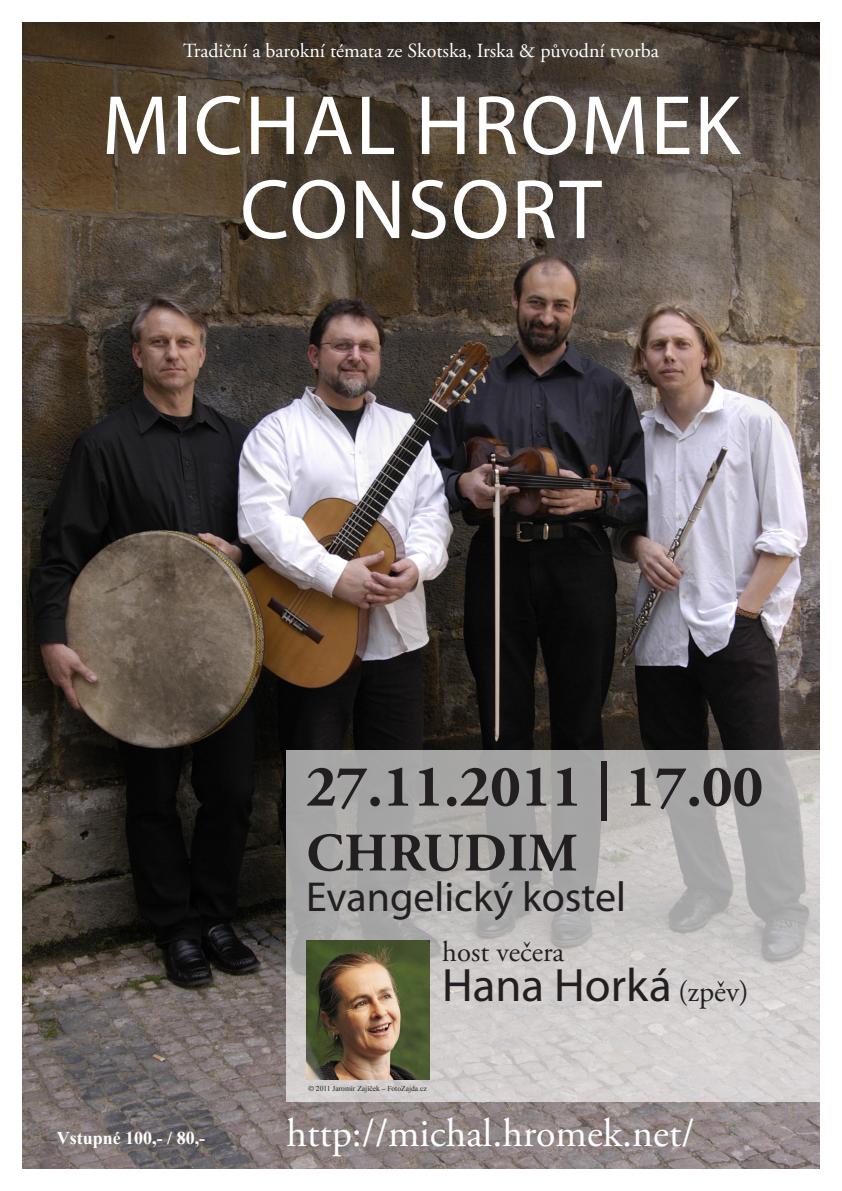
<style>
.page{position:relative;width:842px;height:1191px;background:#fff}
.page>*{position:absolute;margin:0;border:0;box-sizing:border-box;transform-origin:0 0}
.t1{font:85px/84px "Myriad Pro";letter-spacing:.02em;color:#fff;text-align:center}
.t2{font:700 59px "Adobe Garamond Pro";color:#231f20}
.t3{font:700 54px "Adobe Garamond Pro";letter-spacing:.015em;color:#231f20}
.t4{font:47px "Myriad Pro";color:#231f20}
.t5{font:42px "Myriad Pro";color:#231f20}
.t6{font:40px "Adobe Garamond Pro";color:#fff}
.t7{font:28.8px "Adobe Garamond Pro";color:#231f20}
.t8{font:20px "Adobe Garamond Pro";color:#fff}
.t9{font:700 18px "Times New Roman";color:#fff}
.t10{font:7.5px "Times New Roman";color:#231f20}
.s1{font-family:"Adobe Garamond Pro";font-size:30px}
.s2{font-family:"Adobe Garamond Pro"}
</style>
<div class="page">
<img style="left:23px;top:23px;width:796px;height:1145px">
<svg style="left:287px;top:749px;width:533px;height:352px;background:#bcbab9"></svg>
<img style="left:307px;top:941px;width:122px;height:138px">
<p class="t8" style="left:183px;top:38px;width:477px">Tradiční a barokní témata ze Skotska, Irska &amp; původní tvorba</p>
<p class="t1" style="left:102px;top:82px;width:640px">MICHAL HROMEK<br>CONSORT</p>
<p class="t2" style="left:306px;top:752px;width:459px">27.11.2011 | 17.00</p>
<p class="t3" style="left:306px;top:822px;width:273px">CHRUDIM</p>
<p class="t5" style="left:306px;top:871px;width:321px">Evangelický kostel</p>
<p class="t7" style="left:442px;top:934px;width:124px">host večera</p>
<p class="t4" style="left:442px;top:956px;width:308px">Hana Horká <span class="s1">(zpěv)</span></p>
<p class="t9" style="left:57px;top:1125px;width:150px">Vstupné 100,- / 80,-</p>
<p class="t10" style="left:308px;top:1083px;width:120px"><span class="s2">©</span> 2011 Jaromír Zajíček – FotoZajda.cz</p>
<p class="t6" style="left:286px;top:1109px;width:409px">http://michal.hromek.net/</p>
</div>
